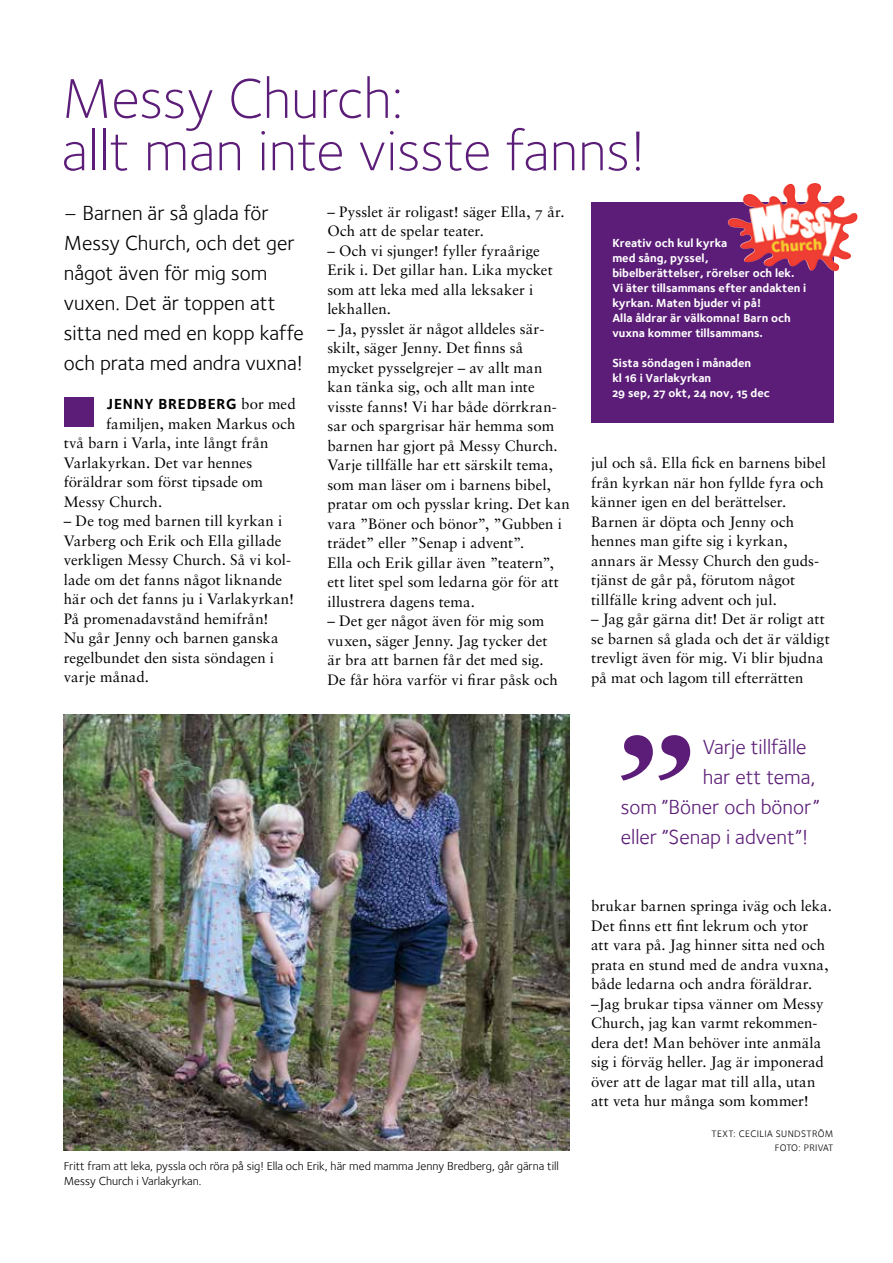
<style>
.page{position:relative;width:893px;height:1263px;background:#fff}
.page>*{position:absolute;margin:0;border:0;box-sizing:border-box;transform-origin:0 0}
.t1{font:57.9px/52.3px "Foundry Sterling Light OSF";color:#5c1d78}
.t2{font:21px/30px "Foundry Sterling Book OSF";color:#000}
.t3{font:21px "Foundry Sterling Book OSF";color:#5c1d78}
.t4{font:15px/19.5px "Sabon LT Std";letter-spacing:.005em;color:#000}
.t5{font:15px "Foundry Sterling Bold OSF";letter-spacing:.055em;color:#000}
.t6{font:12px/15px "Foundry Sterling Bold OSF";color:#fff}
.t7{font:12px/15px "Foundry Sterling Book OSF";color:#000}
.t8{font:9.75px/13.5px "Foundry Sterling Book OSF";letter-spacing:.04em;color:#000;text-align:right}
.s1{font-family:"Sabon LT Std"}
</style>
<div class="page">
<div style="left:64px;top:397px;width:30px;height:30px;background:#5c1d78"></div>
<svg style="left:621px;top:735px;width:69px;height:46px"></svg>
<img style="left:64px;top:714px;width:506px;height:436px">
<div style="left:591px;top:202px;width:243px;height:221px;background:#5c1d78"></div>
<img style="left:784px;top:183px;width:29px;height:21px">
<h1 class="t1" style="left:62px;top:72px;width:586px">Messy Church:<br>allt man inte visste fanns!</h1>
<h2 class="t2" style="left:64px;top:198px;width:242px">– Barnen är så glada för<br>Messy Church, och det ger något även för mig som vuxen. Det är toppen att sitta ned med en kopp kaffe och prata med andra vuxna!</h2>
<p class="t5" style="left:107px;top:395px;width:190px">JENNY BREDBERG <span class="s1">bor med</span></p>
<p class="t4" style="left:64px;top:414px;width:233px;text-indent:43px">familjen, maken Markus och två barn i Varla, inte långt från<br>Varlakyrkan. Det var hennes föräldrar som först tipsade om<br>Messy Church.</p>
<p class="t4" style="left:64px;top:511px;width:232px">– De tog med barnen till kyrkan i<br>Varberg och Erik och Ella gillade verkligen Messy Church. Så vi kol&shy;lade om det fanns något liknande här och det fanns ju i Varlakyrkan!<br>På promenadavstånd hemifrån!<br>Nu går Jenny och barnen ganska regelbundet den sista söndagen i varje månad.</p>
<p class="t4" style="left:327px;top:201px;width:239px">– Pysslet är roligast! säger Ella, 7 år.<br>Och att de spelar teater.</p>
<p class="t4" style="left:327px;top:240px;width:227px">– Och vi sjunger! fyller fyraårige<br>Erik i. Det gillar han. Lika mycket som att leka med alla leksaker i lekhallen.</p>
<p class="t4" style="left:327px;top:318px;width:244px">– Ja, pysslet är något alldeles sär&shy;skilt, säger Jenny. Det finns så mycket pysselgrejer – av allt man kan tänka sig, och allt man inte visste fanns! Vi har både dörrkran&shy;sar och spargrisar här hemma som barnen har gjort på Messy Church.<br>Varje tillfälle har ett särskilt tema, som man läser om i barnens bibel, pratar om och pysslar kring. Det kan vara ”Böner och bönor”, ”Gubben i trädet” eller ”Senap i advent”.<br>Ella och Erik gillar även ”teatern”, ett litet spel som ledarna gör för att illustrera dagens tema.</p>
<p class="t4" style="left:327px;top:611px;width:232px">– Det ger något även för mig som vuxen, säger Jenny. Jag tycker det är bra att barnen får det med sig.<br>De får höra varför vi firar påsk och</p>
<p class="t7" style="left:64px;top:1158px;width:497px">Fritt fram att leka, pyssla och röra på sig! Ella och Erik, här med mamma Jenny Bredberg, går gärna till<br>Messy Church i Varlakyrkan.</p>
<p class="t6" style="left:612px;top:235px;width:195px">Kreativ och kul kyrka<br>med sång, pyssel,<br>bibelberättelser, rörelser och lek.<br>Vi äter tillsammans efter andakten i kyrkan. Maten bjuder vi på!<br>Alla åldrar är välkomna! Barn och vuxna kommer tillsammans.</p>
<p class="t6" style="left:612px;top:355px;width:159px">Sista söndagen i månaden<br>kl 16 i Varlakyrkan<br>29 sep, 27 okt, 24 nov, 15 dec</p>
<p class="t4" style="left:591px;top:453px;width:236px">jul och så. Ella fick en barnens bibel från kyrkan när hon fyllde fyra och känner igen en del berättelser.<br>Barnen är döpta och Jenny och hennes man gifte sig i kyrkan, annars är Messy Church den guds&shy;tjänst de går på, förutom något tillfälle kring advent och jul.</p>
<p class="t4" style="left:591px;top:609px;width:240px">– Jag går gärna dit! Det är roligt att se barnen så glada och det är väldigt trevligt även för mig. Vi blir bjudna på mat och lagom till efterrätten</p>
<h2 class="t3" style="left:703px;top:735px;width:105px">Varje tillfälle</h2>
<h2 class="t3" style="left:703px;top:765px;width:114px">har ett tema,</h2>
<h2 class="t3" style="left:621px;top:795px;width:200px">som ”Böner och bönor”</h2>
<h2 class="t3" style="left:621px;top:825px;width:189px">eller ”Senap i advent”!</h2>
<p class="t4" style="left:591px;top:896px;width:242px">brukar barnen springa iväg och leka.<br>Det finns ett fint lekrum och ytor<br>att vara på. Jag hinner sitta ned och prata en stund med de andra vuxna, både ledarna och andra föräldrar. –Jag brukar tipsa vänner om Messy Church, jag kan varmt rekommen&shy;dera det! Man behöver inte anmäla sig i förväg heller. Jag är imponerad över att de lagar mat till alla, utan att veta hur många som kommer!</p>
<p class="t8" style="left:711px;top:1127px;width:123px">TEXT: CECILIA SUNDSTRÖM<br>FOTO: PRIVAT</p>
</div>
